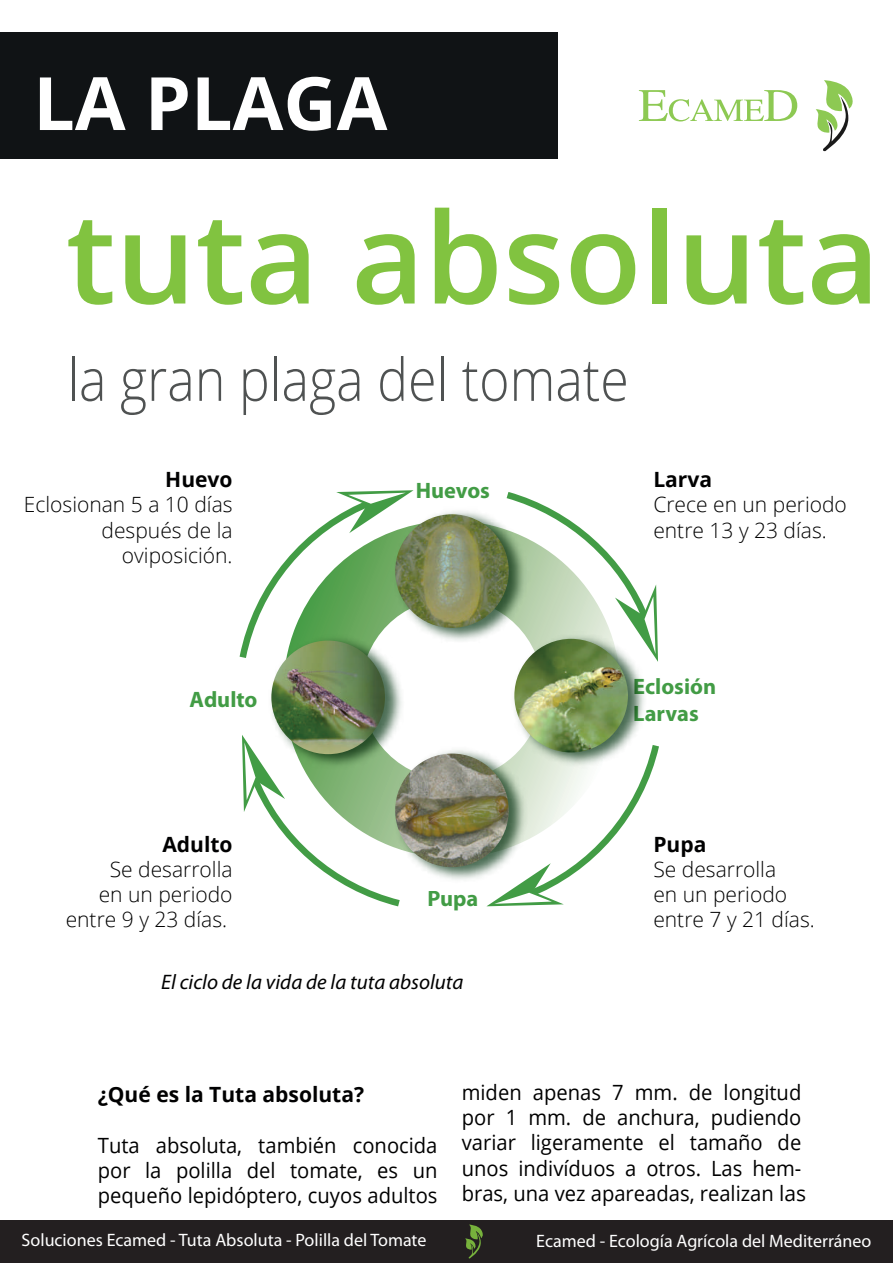
<style>
.page{position:relative;width:893px;height:1263px;background:#fff}
.page>*{position:absolute;margin:0;border:0;box-sizing:border-box;transform-origin:0 0}
.t1{font:600 126.15px "Open Sans";color:#81c340}
.t2{font:700 73.65px "Open Sans";color:#fff}
.t3{font:300 58.95px "Open Sans";color:#4f5252;scale:.88 1}
.t4{font:700 22.35px/26.8px "Myriad Pro";color:#429c45}
.t5{font:21px/25.2px "Open Sans";color:#000001;text-align:justify;scale:.96 1}
.t6{font:300 21px/25.2px "Open Sans";color:#000001;text-align:right}
.t7{font:700 21px "Open Sans";color:#000001}
.t8{font:italic 21px "Myriad Pro";color:#000001}
.t9{font:18px "Myriad Pro";color:#fff}
</style>
<div class="page">
<svg style="left:816px;top:80px;width:37px;height:71px"></svg>
<svg style="left:639px;top:90px;width:158px;height:31px"></svg>
<svg style="left:586px;top:532px;width:72px;height:130px"></svg>
<svg style="left:487px;top:745px;width:172px;height:161px"></svg>
<svg style="left:242px;top:735px;width:158px;height:172px"></svg>
<svg style="left:239px;top:518px;width:95px;height:140px"></svg>
<div style="left:0;top:32px;width:558px;height:127px;background:#101315"></div>
<img style="left:514px;top:626px;width:140px;height:154px">
<img style="left:514px;top:639px;width:114px;height:113px;border-radius:57px">
<img style="left:355px;top:726px;width:201px;height:164px">
<img style="left:395px;top:753px;width:114px;height:114px;border-radius:57px">
<img style="left:264px;top:605px;width:145px;height:205px">
<img style="left:271px;top:640px;width:114px;height:114px;border-radius:57px">
<img style="left:334px;top:490px;width:252px;height:175px">
<img style="left:395px;top:514px;width:114px;height:114px;border-radius:57px">
<div style="left:0;top:1220px;width:893px;height:43px;background:#231f20"></div>
<svg style="left:465px;top:1224px;width:18px;height:34px"></svg>
<h2 class="t2" style="left:33px;top:51px;width:356px">LA PLAGA</h2>
<h1 class="t1" style="left:66px;top:171px;width:815px">tuta absoluta</h1>
<h3 class="t3" style="left:67px;top:339px;width:640px">la gran plaga del tomate</h3>
<p class="t7" style="left:165px;top:465px;width:69px">Huevo</p>
<p class="t6" style="left:24px;top:492px;width:210px">Eclosionan 5 a 10 días después de la oviposición.</p>
<p class="t4" style="left:416px;top:476px;width:76px">Huevos</p>
<p class="t7" style="left:653px;top:465px;width:60px">Larva</p>
<p class="t6" style="left:653px;top:492px;width:195px;text-align:left">Crece en un periodo entre 13 y 23 días.</p>
<p class="t4" style="left:190px;top:686px;width:69px">Adulto</p>
<p class="t4" style="left:633px;top:672px;width:84px">Eclosión<br>Larvas</p>
<p class="t7" style="left:162px;top:829px;width:72px">Adulto</p>
<p class="t6" style="left:66px;top:856px;width:168px">Se desarrolla<br>en un periodo entre 9 y 23 días.</p>
<p class="t4" style="left:427px;top:885px;width:52px">Pupa</p>
<p class="t8" style="left:161px;top:969px;width:304px">El ciclo de la vida de la tuta absoluta</p>
<p class="t7" style="left:653px;top:829px;width:55px">Pupa</p>
<p class="t6" style="left:653px;top:856px;width:163px;text-align:left">Se desarrolla<br>en un periodo entre 7 y 21 días.</p>
<p class="t7" style="left:98px;top:1080px;width:268px">¿Qué es la Tuta absoluta?</p>
<p class="t5" style="left:98px;top:1132px;width:355px">Tuta absoluta, también conocida por la polilla del tomate, es un pequeño lepidóptero, cuyos adultos</p>
<p class="t5" style="left:462px;top:1079px;width:360px;text-align:left">miden apenas 7 mm. de longitud por 1 mm. de anchura, pudiendo variar ligeramente el tamaño de unos indivíduos a otros. Las hem&shy;bras, una vez apareadas, realizan las</p>
<p class="t9" style="left:22px;top:1228px;width:406px">Soluciones Ecamed - Tuta Absoluta - Polilla del Tomate</p>
<p class="t9" style="left:536px;top:1230px;width:337px">Ecamed - Ecología Agrícola del Mediterráneo</p>
</div>
